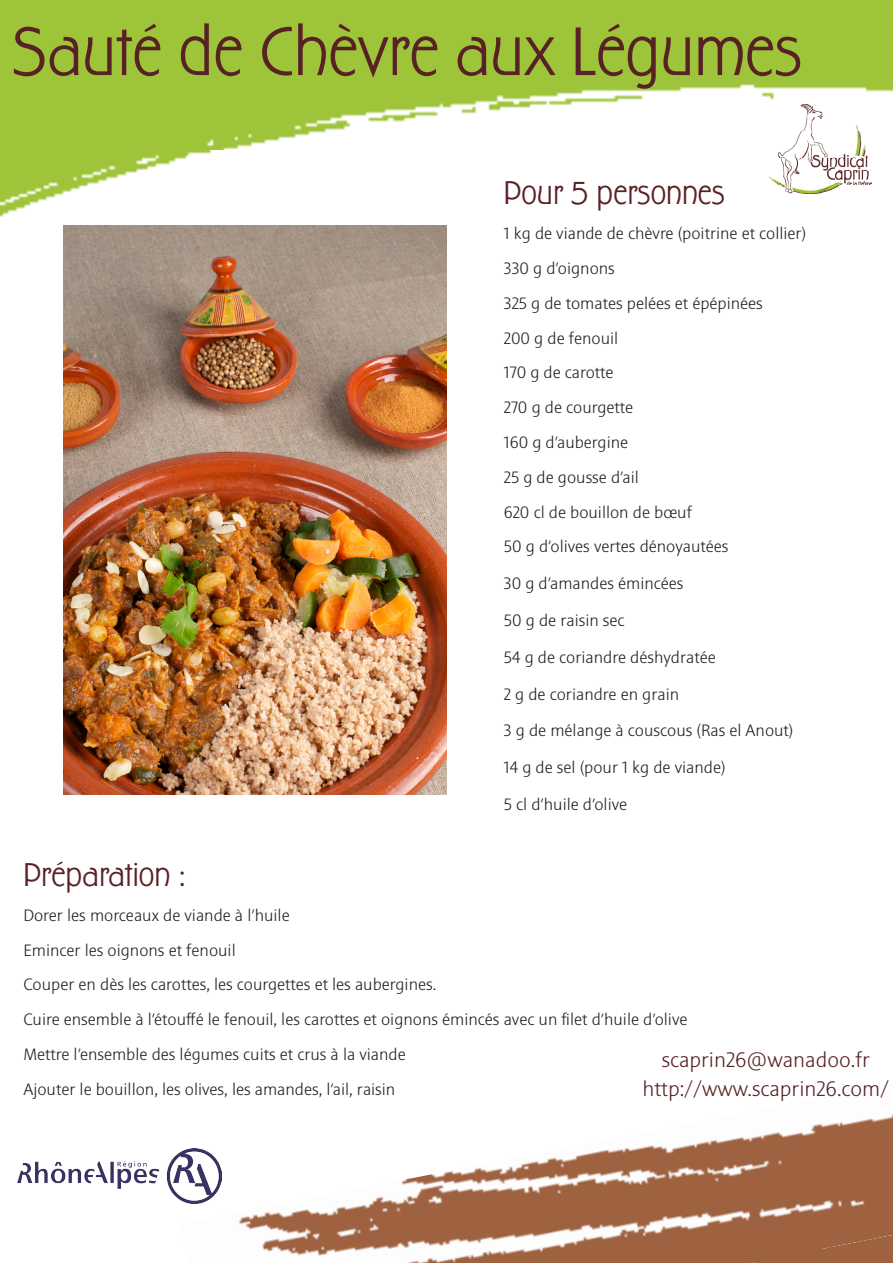
<style>
.page{position:relative;width:893px;height:1263px;background:#fff}
.page>*{position:absolute;margin:0;border:0;box-sizing:border-box;transform-origin:0 0}
.t1{font:75px "Hardwood LP Std";color:#582125}
.No_Spacing{font:36px "Hardwood LP Std";color:#582125}
.t2{font:300 21px "Sinova Pro";color:#582125}
.No_Spacing-2{font:300 16.5px "Sinova Pro";color:#231f20}
</style>
<div class="page">
<img style="left:0;top:0;width:893px;height:283px">
<img style="left:770px;top:104px;width:102px;height:89px">
<img style="left:64px;top:225px;width:382px;height:569px">
<img style="left:17px;top:1152px;width:164px;height:49px">
<img style="left:181px;top:1114px;width:712px;height:149px">
<div style="left:750px;top:1235px;width:143px;height:28px;background:#9f6241"></div>
<p class="t1" style="left:13px;top:10px;width:791px">Sauté de Chèvre aux Légumes</p>
<p class="No_Spacing" style="left:504px;top:173px;width:223px">Pour 5 personnes</p>
<p class="No_Spacing-2" style="left:504px;top:224px;width:304px">1 kg de viande de chèvre (poitrine et collier)</p>
<p class="No_Spacing-2" style="left:504px;top:259px;width:113px">330 g d’oignons</p>
<p class="No_Spacing-2" style="left:504px;top:293px;width:261px">325 g de tomates pelées et épépinées</p>
<p class="No_Spacing-2" style="left:504px;top:328px;width:116px">200 g de fenouil</p>
<p class="No_Spacing-2" style="left:504px;top:363px;width:111px">170 g de carotte</p>
<p class="No_Spacing-2" style="left:504px;top:398px;width:131px">270 g de courgette</p>
<p class="No_Spacing-2" style="left:504px;top:433px;width:126px">160 g d’aubergine</p>
<p class="No_Spacing-2" style="left:504px;top:467px;width:137px">25 g de gousse d’ail</p>
<p class="No_Spacing-2" style="left:504px;top:502px;width:190px">620 cl de bouillon de bœuf</p>
<p class="No_Spacing-2" style="left:504px;top:537px;width:226px">50 g d’olives vertes dénoyautées</p>
<p class="No_Spacing-2" style="left:504px;top:574px;width:181px">30 g d’amandes émincées</p>
<p class="No_Spacing-2" style="left:504px;top:611px;width:122px">50 g de raisin sec</p>
<p class="No_Spacing-2" style="left:504px;top:647px;width:213px">54 g de coriandre déshydratée</p>
<p class="No_Spacing-2" style="left:504px;top:684px;width:177px">2 g de coriandre en grain</p>
<p class="No_Spacing-2" style="left:504px;top:721px;width:291px">3 g de mélange à couscous (Ras el Anout)</p>
<p class="No_Spacing-2" style="left:504px;top:758px;width:223px">14 g de sel (pour 1 kg de viande)</p>
<p class="No_Spacing-2" style="left:504px;top:795px;width:125px">5 cl d’huile d’olive</p>
<p class="No_Spacing" style="left:23px;top:855px;width:164px">Préparation :</p>
<p class="No_Spacing-2" style="left:23px;top:905px;width:268px">Dorer les morceaux de viande à l’huile</p>
<p class="No_Spacing-2" style="left:23px;top:940px;width:214px">Emincer les oignons et fenouil</p>
<p class="No_Spacing-2" style="left:23px;top:975px;width:414px">Couper en dès les carottes, les courgettes et les aubergines.</p>
<p class="No_Spacing-2" style="left:23px;top:1010px;width:666px">Cuire ensemble à l’étouffé le fenouil, les carottes et oignons émincés avec un filet d’huile d’olive</p>
<p class="No_Spacing-2" style="left:23px;top:1045px;width:384px">Mettre l’ensemble des légumes cuits et crus à la viande</p>
<p class="No_Spacing-2" style="left:23px;top:1079px;width:373px">Ajouter le bouillon, les olives, les amandes, l’ail, raisin</p>
<p class="t2" style="left:662px;top:1047px;width:210px">scaprin26@wanadoo.fr</p>
<p class="t2" style="left:642px;top:1077px;width:248px">http://www.scaprin26.com/</p>
</div>
